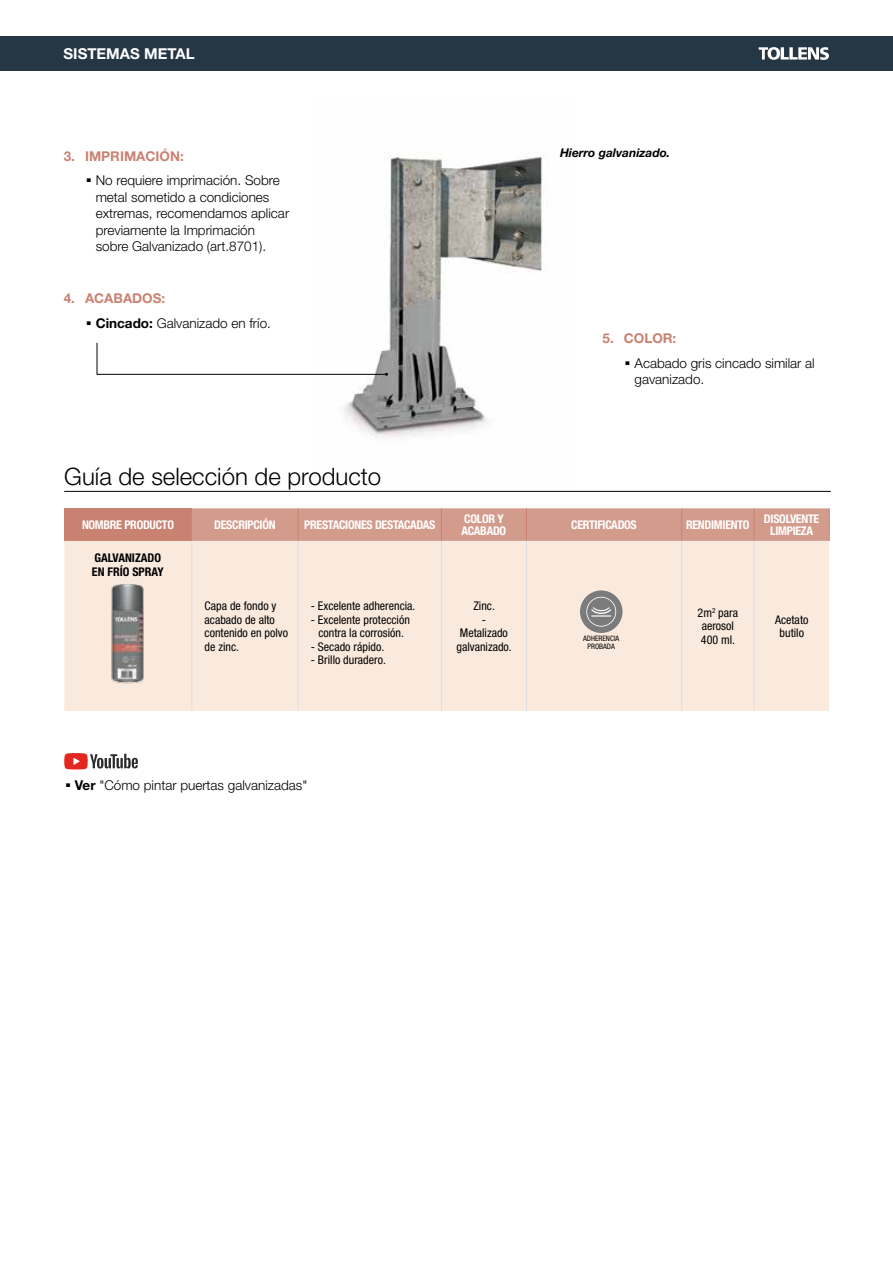
<style>
.page{position:relative;width:893px;height:1263px;background:#fff}
.page>*{position:absolute;margin:0;border:0;box-sizing:border-box;transform-origin:0 0}
.t1{font:300 24px "Helvetica Neue LT Std";color:#000}
.t2{font:700 15px "Helvetica Neue LT Std";color:#fff}
.t3{font:300 13.5px/24.8px "Helvetica Neue LT Std";color:#000}
.t4{font:condensed 12px/13.5px "Helvetica Neue LT Std";color:#000;text-align:center}
.t5{font:700 condensed 12px/12px "Helvetica Neue LT Std";letter-spacing:-.025em;color:#fff}
.t6{font:700 condensed 12px/13.5px "Helvetica Neue LT Std";color:#000}
.t7{font:italic 700 12px "Helvetica Neue LT Std";color:#000}
.t8{font:condensed 7.5px/7.5px "Helvetica Neue LT Std";color:#000;text-align:center}
.s1{font-weight:700;color:#c98272}
.s2{font-weight:700}
</style>
<div class="page">
<div style="left:0;top:36px;width:893px;height:34px;background:#253645"></div>
<svg style="left:759px;top:47px;width:70px;height:13px"></svg>
<img style="left:344px;top:152px;width:200px;height:286px">
<div style="left:64px;top:508px;width:128px;height:33px;background:#c98272"></div>
<div style="left:192px;top:508px;width:637px;height:33px;background:#d39b8c"></div>
<div style="left:64px;top:541px;width:765px;height:170px;background:#faeade"></div>
<hr style="left:298px;top:508px;width:1px;height:33px;background:#c98272">
<hr style="left:441px;top:508px;width:1px;height:33px;background:#c98272">
<hr style="left:526px;top:508px;width:1px;height:33px;background:#c98272">
<hr style="left:191px;top:541px;width:1px;height:170px;background:#dedee6">
<hr style="left:298px;top:541px;width:1px;height:170px;background:#dedee6">
<hr style="left:441px;top:541px;width:1px;height:170px;background:#dedee6">
<hr style="left:526px;top:541px;width:1px;height:170px;background:#dedee6">
<hr style="left:681px;top:541px;width:1px;height:170px;background:#dedee6">
<hr style="left:681px;top:508px;width:1px;height:33px;background:#c98272">
<hr style="left:754px;top:508px;width:1px;height:33px;background:#c98272">
<hr style="left:829px;top:508px;width:1px;height:33px;background:#c98272">
<hr style="left:754px;top:541px;width:1px;height:170px;background:#dedee6">
<img style="left:97px;top:573px;width:59px;height:114px">
<div style="left:580px;top:590px;width:42px;height:43px;background:#7c7b7b;border-radius:50%"></div>
<svg style="left:586px;top:597px;width:30px;height:30px"></svg>
<div style="left:587px;top:598px;width:28px;height:28px;background:#7c7b7b;border-radius:50%"></div>
<svg style="left:591px;top:607px;width:20px;height:10px"></svg>
<svg style="left:97px;top:342px;width:291px;height:34px"></svg>
<svg style="left:64px;top:753px;width:74px;height:16px"></svg>
<hr style="left:64px;top:491px;width:767px;height:1px;background:#000">
<p class="t2" style="left:64px;top:44px;width:133px">SISTEMAS METAL</p>
<p class="t3" style="left:85px;top:143px;width:196px;text-indent:-21px"><span class="s1">3. IMPRIMACIÓN:<br></span><sup>.</sup> No requiere imprimación. Sobre</p>
<p class="t3" style="left:96px;top:188px;width:195px;line-height:16.5px">metal sometido a condiciones extremas, recomendamos aplicar previamente la Imprimación sobre Galvanizado (art.8701).</p>
<p class="t3" style="left:85px;top:286px;width:187px;text-indent:-21px"><span class="s1">4. ACABADOS:<br></span><sup>.</sup> <span class="s2">Cincado:</span> Galvanizado en frío.</p>
<h1 class="t1" style="left:64px;top:462px;width:319px">Guía de selección de producto</h1>
<p class="t7" style="left:560px;top:146px;width:112px">Hierro galvanizado.</p>
<p class="t3" style="left:624px;top:325px;width:192px;text-indent:-21px"><span class="s1">5. COLOR:<br></span><sup>.</sup> Acabado gris cincado similar al</p>
<p class="t3" style="left:634px;top:367px;width:71px">gavanizado.</p>
<p class="t5" style="left:82px;top:518px;width:94px">NOMBRE PRODUCTO</p>
<p class="t5" style="left:214px;top:518px;width:63px">DESCRIPCIÓN</p>
<p class="t5" style="left:304px;top:518px;width:132px">PRESTACIONES DESTACADAS</p>
<p class="t5" style="left:462px;top:512px;width:46px">COLOR Y<br>ACABADO</p>
<p class="t5" style="left:571px;top:518px;width:67px">CERTIFICADOS</p>
<p class="t5" style="left:686px;top:518px;width:65px">RENDIMIENTO</p>
<p class="t5" style="left:764px;top:512px;width:57px;text-align:center">DISOLVENTE<br>LIMPIEZA</p>
<p class="t6" style="left:92px;top:551px;width:73px">GALVANIZADO<br>EN FRÍO SPRAY</p>
<p class="t4" style="left:205px;top:599px;width:85px;text-align:left">Capa de fondo y acabado de alto contenido en polvo de zinc.</p>
<p class="t4" style="left:311px;top:599px;width:106px">- Excelente adherencia.</p>
<p class="t4" style="left:457px;top:599px;width:57px">Zinc.<br>-<br>Metalizado galvanizado.</p>
<p class="t4" style="left:698px;top:606px;width:42px;text-align:left">2m<sup>2</sup> para aerosol<br>400 ml.</p>
<p class="t4" style="left:775px;top:612px;width:35px">Acetato butilo</p>
<p class="t4" style="left:311px;top:612px;width:101px">- Excelente protección contra la corrosión.</p>
<p class="t4" style="left:311px;top:639px;width:75px">- Secado rápido.</p>
<p class="t4" style="left:311px;top:653px;width:77px">- Brillo duradero.</p>
<p class="t8" style="left:583px;top:635px;width:38px">ADHERENCIA<br>PROBADA</p>
<p class="t3" style="left:64px;top:773px;width:245px"><sup>.</sup> <span class="s2">Ver</span> "Cómo pintar puertas galvanizadas"</p>
</div>
